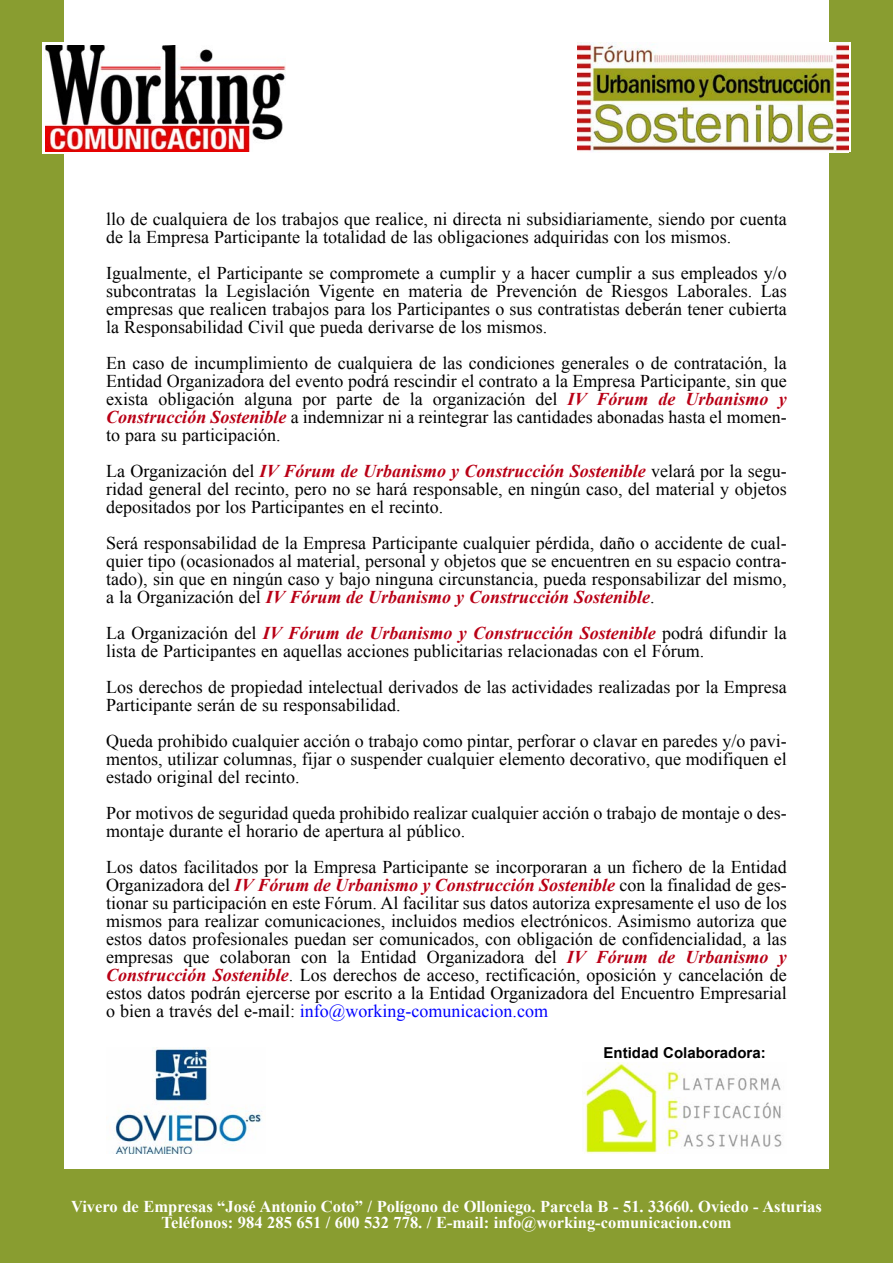
<style>
.page{position:relative;width:893px;height:1263px;background:#fff}
.page>*{position:absolute;margin:0;border:0;box-sizing:border-box;transform-origin:0 0}
.t1{font:18px/18px "Times New Roman";color:#000;text-align:justify}
.t2{font:700 16.5px/16.5px "Times New Roman";color:#fff;text-align:center}
.t3{font:700 15px "Arial";color:#000}
.s1{font-weight:700;font-style:italic;color:#b90016}
.s2{color:#00f}
</style>
<div class="page">
<img style="left:114px;top:1047px;width:148px;height:107px">
<div style="left:0;top:0;width:64px;height:1263px;background:#899d30"></div>
<div style="left:829px;top:0;width:64px;height:1263px;background:#899d30"></div>
<img style="left:583px;top:1063px;width:199px;height:91px">
<div style="left:43px;top:43px;width:276px;height:111px;background:#fff"></div>
<img style="left:46px;top:46px;width:240px;height:106px">
<img style="left:577px;top:43px;width:272px;height:109px">
<div style="left:43px;top:1169px;width:807px;height:94px;background:#899d30"></div>
<p class="t1" style="left:106px;top:210px;width:682px">llo de cualquiera de los trabajos que realice, ni directa ni subsidiariamente, siendo por cuenta de la Empresa Participante la totalidad de las obligaciones adquiridas con los mismos.</p>
<p class="t1" style="left:106px;top:264px;width:682px">Igualmente, el Participante se compromete a cumplir y a hacer cumplir a sus empleados y/o subcontratas la Legislación Vigente en materia de Prevención de Riesgos Laborales. Las empresas que realicen trabajos para los Participantes o sus contratistas deberán tener cubierta la Responsabilidad Civil que pueda derivarse de los mismos.</p>
<p class="t1" style="left:106px;top:354px;width:682px">En caso de incumplimiento de cualquiera de las condiciones generales o de contratación, la Entidad Organizadora del evento podrá rescindir el contrato a la Empresa Participante, sin que exista obligación alguna por parte de la organización del <span class="s1">IV Fórum de Urbanismo y Construcción Sostenible</span> a indemnizar ni a reintegrar las cantidades abonadas hasta el momen&shy;to para su participación.</p>
<p class="t1" style="left:106px;top:462px;width:682px">La Organización del <span class="s1">IV Fórum de Urbanismo y Construcción Sostenible</span> velará por la segu&shy;ridad general del recinto, pero no se hará responsable, en ningún caso, del material y objetos depositados por los Participantes en el recinto.</p>
<p class="t1" style="left:106px;top:534px;width:682px">Será responsabilidad de la Empresa Participante cualquier pérdida, daño o accidente de cual&shy;quier tipo (ocasionados al material, personal y objetos que se encuentren en su espacio contra&shy;tado), sin que en ningún caso y bajo ninguna circunstancia, pueda responsabilizar del mismo, a la Organización del <span class="s1">IV Fórum de Urbanismo y Construcción Sostenible</span>.</p>
<p class="t1" style="left:106px;top:624px;width:682px">La Organización del <span class="s1">IV Fórum de Urbanismo y Construcción Sostenible</span> podrá difundir la lista de Participantes en aquellas acciones publicitarias relacionadas con el Fórum.</p>
<p class="t1" style="left:106px;top:678px;width:682px">Los derechos de propiedad intelectual derivados de las actividades realizadas por la Empresa<br>Participante serán de su responsabilidad.</p>
<p class="t1" style="left:106px;top:732px;width:682px">Queda prohibido cualquier acción o trabajo como pintar, perforar o clavar en paredes y/o pavi&shy;mentos, utilizar columnas, fijar o suspender cualquier elemento decorativo, que modifiquen el estado original del recinto.</p>
<p class="t1" style="left:106px;top:804px;width:682px">Por motivos de seguridad queda prohibido realizar cualquier acción o trabajo de montaje o des&shy;montaje durante el horario de apertura al público.</p>
<p class="t1" style="left:106px;top:858px;width:682px">Los datos facilitados por la Empresa Participante se incorporaran a un fichero de la Entidad Organizadora del <span class="s1">IV Fórum de Urbanismo y Construcción Sostenible</span> con la finalidad de ges&shy;tionar su participación en este Fórum. Al facilitar sus datos autoriza expresamente el uso de los mismos para realizar comunicaciones, incluidos medios electrónicos. Asimismo autoriza que estos datos profesionales puedan ser comunicados, con obligación de confidencialidad, a las empresas que colaboran con la Entidad Organizadora del <span class="s1">IV Fórum de Urbanismo y Construcción Sostenible</span>. Los derechos de acceso, rectificación, oposición y cancelación de estos datos podrán ejercerse por escrito a la Entidad Organizadora del Encuentro Empresarial o bien a través del e-mail: <span class="s2">info@working-comunicacion.com</span></p>
<p class="t3" style="left:604px;top:1044px;width:164px">Entidad Colaboradora:</p>
<p class="t2" style="left:71px;top:1198px;width:752px">Vivero de Empresas “José Antonio Coto” / Polígono de Olloniego. Parcela B - 51. 33660. Oviedo - Asturias<br>Teléfonos: 984 285 651 / 600 532 778. / E-mail: info@working-comunicacion.com</p>
</div>
